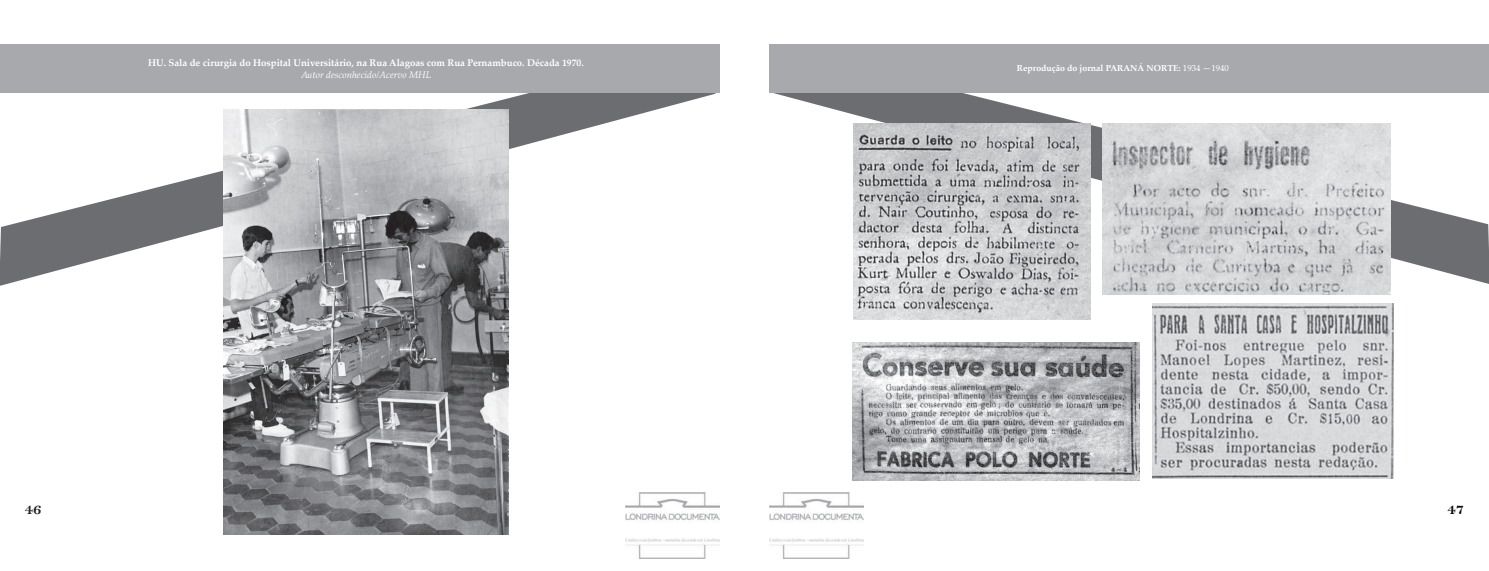
<style>
.page{position:relative;width:1489px;height:571px;background:#fff}
.page>*{position:absolute;margin:0;border:0;box-sizing:border-box;transform-origin:0 0}
.t1{font:15.75px "Bell MT Bold";color:#231f20}
.t2{font:15.75px "Bell MT Bold";color:#040503}
.t3{font:700 9.62px "Palatino Linotype";color:#fff}
.t4{font:italic 9.62px "Palatino Linotype";color:#fff}
.t5{font:700 8.75px "Palatino Linotype";color:#fff}
.s1{font-weight:400}
</style>
<div class="page">
<svg style="left:773px;top:93px;width:715px;height:191px"></svg>
<div style="left:769px;top:45px;width:719px;height:48px;background:#a8a9ad"></div>
<img style="left:769px;top:492px;width:94px;height:66px">
<img style="left:625px;top:492px;width:94px;height:66px">
<svg style="left:0;top:93px;width:716px;height:193px"></svg>
<div style="left:0;top:45px;width:719px;height:48px;background:#a8a9ad"></div>
<img style="left:223px;top:109px;width:285px;height:425px">
<img style="left:853px;top:123px;width:237px;height:197px">
<img style="left:1102px;top:123px;width:288px;height:171px">
<img style="left:852px;top:343px;width:287px;height:137px">
<img style="left:1152px;top:304px;width:241px;height:174px">
<p class="t3" style="left:148px;top:56px;width:437px">HU. Sala de cirurgia do Hospital Universitário, na Rua Alagoas com Rua Pernambuco. Década 1970.</p>
<p class="t4" style="left:301px;top:67px;width:131px">Autor desconhecido/Acervo MHL</p>
<p class="t5" style="left:1016px;top:62px;width:213px">Reprodução do jornal PARANÁ NORTE: <span class="s1">1934 —1940</span></p>
<h1 class="t1" style="left:25px;top:500px;width:18px">46</h1>
<h1 class="t2" style="left:1447px;top:500px;width:18px">47</h1>
</div>
